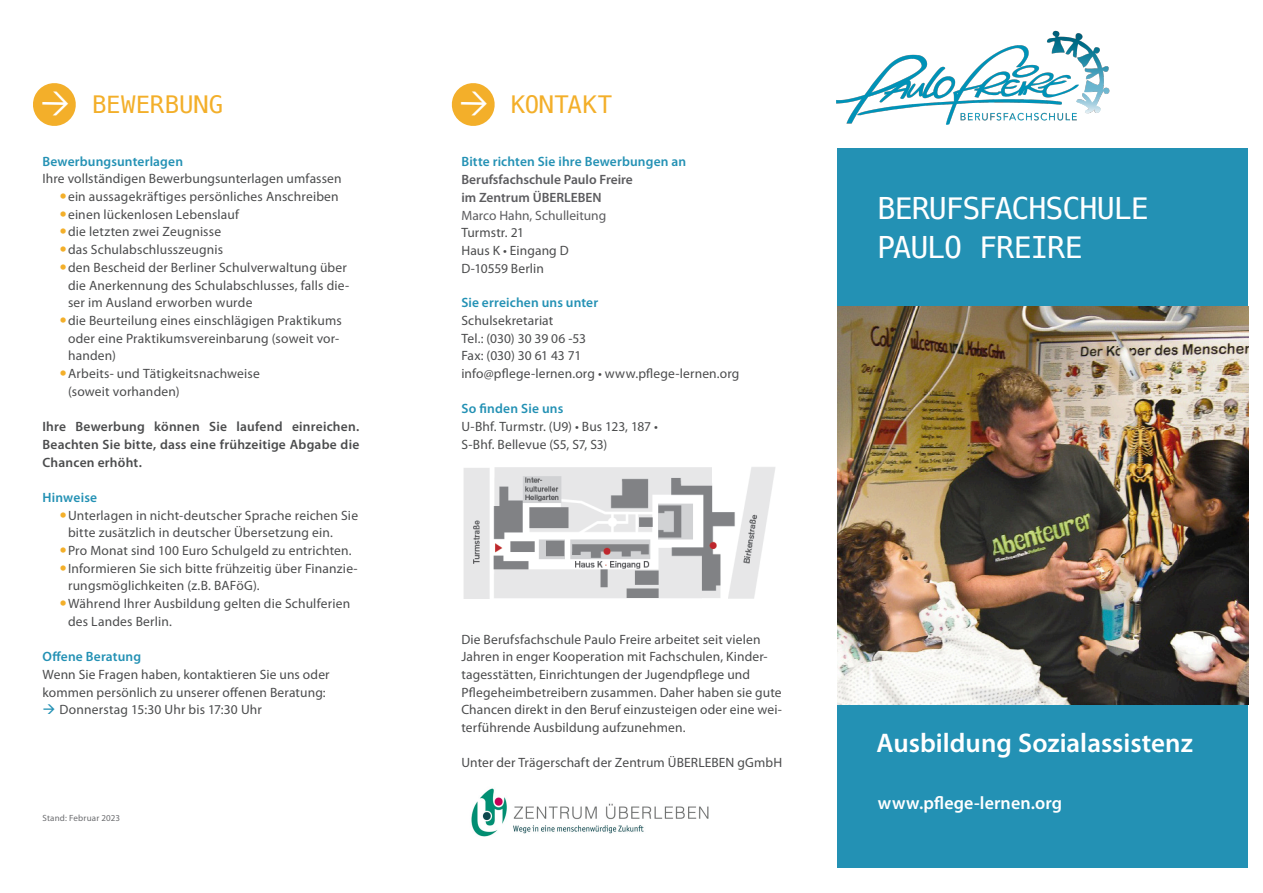
<style>
.page{position:relative;width:1263px;height:893px;background:#fff}
.page>*{position:absolute;margin:0;border:0;box-sizing:border-box;transform-origin:0 0}
.Titel{font:30px/39px "Menlo";letter-spacing:-.04em;color:#fff}
.Untertitel{font:600 27px "Myriad Pro";color:#fff}
.Überschrift{font:24px "Menlo";letter-spacing:.01em;color:#f3af2a}
.Untertitel-2{font:600 18px "Myriad Pro";letter-spacing:.005em;color:#fff}
.Fliesstext_Body{font:13.5px/17.7px "Myriad Pro";letter-spacing:.01em;color:#4b4c4d}
.Fliesstext{font:13.5px/17.7px "Myriad Pro";letter-spacing:.01em;color:#4b4c4d}
.t1{font:600 13.5px/17.9px "Myriad Pro";color:#5c5c5f}
.Fliesstext-2{font:600 13.5px/17.7px "Myriad Pro";letter-spacing:.015em;color:#4b4c4d;text-align:justify}
.Fliesstext-3{font:600 13.5px "Myriad Pro";letter-spacing:.01em;color:#2391b4}
.Fliesstext_Body-2{font:600 13.5px "Myriad Pro";letter-spacing:.01em;color:#2391b4}
.Fliesstext_Body-3{font:13.5px "Myriad Pro";letter-spacing:-.01em;color:#4b4c4d}
.Zwischenüberschrift{font:600 13.5px "Myriad Pro";letter-spacing:.015em;color:#2391b4}
.Fliesstext_Body-4{font:9px "Myriad Pro";letter-spacing:.02em;color:#6c6d70}
.s1{font-weight:600;color:#2391b4}
.s2{font-weight:400}
.s3{font-weight:400;color:#4b4c4d}
</style>
<div class="page">
<div style="left:838px;top:148px;width:410px;height:719px;background:#2391b4"></div>
<img style="left:463px;top:467px;width:312px;height:132px">
<img style="left:838px;top:307px;width:410px;height:398px">
<img style="left:836px;top:30px;width:274px;height:95px">
<img style="left:471px;top:788px;width:238px;height:49px">
<svg style="left:33px;top:83px;width:43px;height:43px"></svg>
<svg style="left:451px;top:83px;width:44px;height:43px"></svg>
<p class="Überschrift" style="left:92px;top:87px;width:133px">BEWERBUNG</p>
<p class="Fliesstext-3" style="left:43px;top:152px;width:142px">Bewerbungsunterlagen</p>
<p class="Fliesstext" style="left:43px;top:170px;width:301px">Ihre vollständigen Bewerbungsunterlagen umfassen</p>
<p class="Fliesstext_Body" style="left:68px;top:187px;width:272px">ein aussagekräftiges persönliches Anschreiben</p>
<p class="Fliesstext_Body" style="left:68px;top:205px;width:173px">einen lückenlosen Lebenslauf</p>
<p class="Fliesstext_Body" style="left:68px;top:223px;width:155px">die letzten zwei Zeugnisse</p>
<p class="Fliesstext_Body" style="left:68px;top:241px;width:157px">das Schulabschlusszeugnis</p>
<p class="Fliesstext_Body" style="left:68px;top:258px;width:283px">den Bescheid der Berliner Schulverwaltung über die Anerkennung des Schulabschlusses, falls die&shy;ser im Ausland erworben wurde</p>
<p class="Fliesstext_Body" style="left:68px;top:311px;width:275px">die Beurteilung eines einschlägigen Praktikums oder eine Praktikumsvereinbarung (soweit vor&shy;handen)</p>
<p class="Fliesstext_Body" style="left:68px;top:364px;width:193px">Arbeits- und Tätigkeitsnachweise (soweit vorhanden)</p>
<p class="Fliesstext-2" style="left:43px;top:417px;width:318px">Ihre Bewerbung können Sie laufend einreichen.<br>Beachten Sie bitte, dass eine frühzeitige Abgabe die Chancen erhöht.</p>
<p class="Fliesstext-3" style="left:43px;top:489px;width:56px">Hinweise</p>
<p class="Fliesstext_Body" style="left:68px;top:506px;width:292px">Unterlagen in nicht-deutscher Sprache reichen Sie bitte zusätzlich in deutscher Übersetzung ein.</p>
<p class="Fliesstext_Body" style="left:68px;top:541px;width:285px">Pro Monat sind 100 Euro Schulgeld zu entrichten.</p>
<p class="Fliesstext_Body" style="left:68px;top:559px;width:291px">Informieren Sie sich bitte frühzeitig über Finanzie&shy;rungsmöglichkeiten (z.B. BAFöG).</p>
<p class="Fliesstext_Body" style="left:68px;top:595px;width:284px">Während Ihrer Ausbildung gelten die Schulferien des Landes Berlin.</p>
<p class="Fliesstext" style="left:43px;top:648px;width:289px"><span class="s1">Offene Beratung<br></span>Wenn Sie Fragen haben, kontaktieren Sie uns oder kommen persönlich zu unserer offenen Beratung:</p>
<p class="Fliesstext_Body" style="left:60px;top:701px;width:204px">Donnerstag 15:30 Uhr bis 17:30 Uhr</p>
<p class="Fliesstext_Body-4" style="left:43px;top:812px;width:79px">Stand: Februar 2023</p>
<p class="Überschrift" style="left:511px;top:87px;width:103px">KONTAKT</p>
<p class="Fliesstext-3" style="left:461px;top:152px;width:226px">Bitte richten Sie ihre Bewerbungen an</p>
<p class="t1" style="left:461px;top:170px;width:173px">Berufsfachschule Paulo Freire im Zentrum ÜBERLEBEN<br><span class="s2">Marco Hahn, Schulleitung<br></span><span class="s3">Turmstr. 21<br>Haus K • Eingang D<br>D-10559 Berlin</span></p>
<p class="Fliesstext_Body-2" style="left:461px;top:294px;width:138px">Sie erreichen uns unter</p>
<p class="Fliesstext_Body" style="left:461px;top:311px;width:93px">Schulsekretariat</p>
<p class="Fliesstext_Body" style="left:461px;top:329px;width:126px">Tel.: (030) 30 39 06 -53</p>
<p class="Fliesstext_Body-3" style="left:461px;top:347px;width:121px">Fax: (030) 30 61 43 71</p>
<p class="Fliesstext_Body" style="left:461px;top:364px;width:280px">info@pflege-lernen.org • www.pflege-lernen.org</p>
<p class="Zwischenüberschrift" style="left:461px;top:400px;width:104px">So finden Sie uns</p>
<p class="Fliesstext_Body" style="left:461px;top:418px;width:198px">U-Bhf. Turmstr. (U9) • Bus 123, 187 •</p>
<p class="Fliesstext_Body" style="left:461px;top:435px;width:147px">S-Bhf. Bellevue (S5, S7, S3)</p>
<p class="Fliesstext_Body" style="left:461px;top:630px;width:322px">Die Berufsfachschule Paulo Freire arbeitet seit vielen Jahren in enger Kooperation mit Fachschulen, Kinder&shy;tagesstätten, Einrichtungen der Jugendpflege und Pflegeheimbetreibern zusammen. Daher haben sie gute Chancen direkt in den Beruf einzusteigen oder eine wei&shy;terführende Ausbildung aufzunehmen.</p>
<p class="Fliesstext_Body" style="left:461px;top:754px;width:322px">Unter der Trägerschaft der Zentrum ÜBERLEBEN gGmbH</p>
<p class="Titel" style="left:877px;top:189px;width:273px">BERUFSFACHSCHULE<br>PAULO FREIRE</p>
<p class="Untertitel" style="left:876px;top:726px;width:318px">Ausbildung Sozialassistenz</p>
<p class="Untertitel-2" style="left:878px;top:792px;width:186px">www.pflege-lernen.org</p>
</div>
